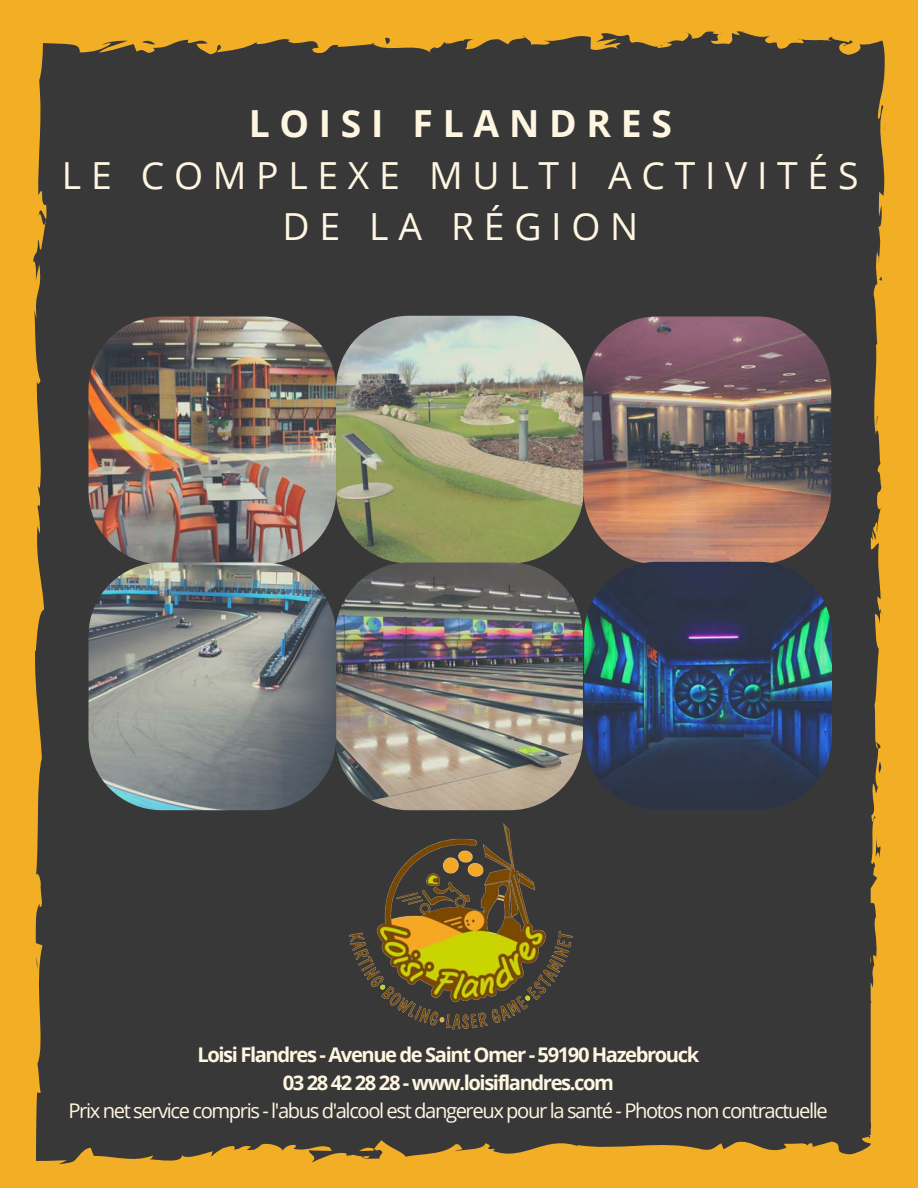
<style>
.page{position:relative;width:918px;height:1188px;background:#f2af26}
.page>*{position:absolute;margin:0;border:0;box-sizing:border-box;transform-origin:0 0}
.t1{font:37.35px/51.8px "Open Sans";letter-spacing:.26em;color:#fff6e1;text-align:center}
.t2{font:700 37.35px "Open Sans";letter-spacing:.26em;color:#fff6e1}
.t3{font:20.25px "Open Sans";letter-spacing:-.07em;color:#fff6e1}
.t4{font:700 20.25px/28.2px "Open Sans";letter-spacing:-.07em;color:#fff6e1;text-align:center}
</style>
<div class="page">
<div style="left:33px;top:31px;width:852px;height:1116px;background:#383838"></div>
<img style="left:88px;top:317px;width:248px;height:247px;border-radius:73px">
<img style="left:336px;top:316px;width:248px;height:247px;border-radius:73px">
<img style="left:583px;top:317px;width:248px;height:247px;border-radius:73px">
<img style="left:584px;top:562px;width:248px;height:247px;border-radius:73px">
<img style="left:335px;top:562px;width:248px;height:248px;border-radius:73px">
<img style="left:88px;top:563px;width:248px;height:247px;border-radius:73px">
<img style="left:333px;top:798px;width:256px;height:257px">
<h1 class="t2" style="left:249px;top:97px;width:425px">LOISI FLANDRES</h1>
<h1 class="t1" style="left:62px;top:148px;width:798px">LE COMPLEXE MULTI ACTIVITÉS<br>DE LA RÉGION</h1>
<p class="t4" style="left:197px;top:1040px;width:503px">Loisi Flandres - Avenue de Saint Omer - 59190 Hazebrouck<br>03 28 42 28 28 - www.loisiflandres.com</p>
<p class="t3" style="left:69px;top:1097px;width:761px">Prix net service compris - l'abus d'alcool est dangereux pour la santé - Photos non contractuelle</p>
</div>
